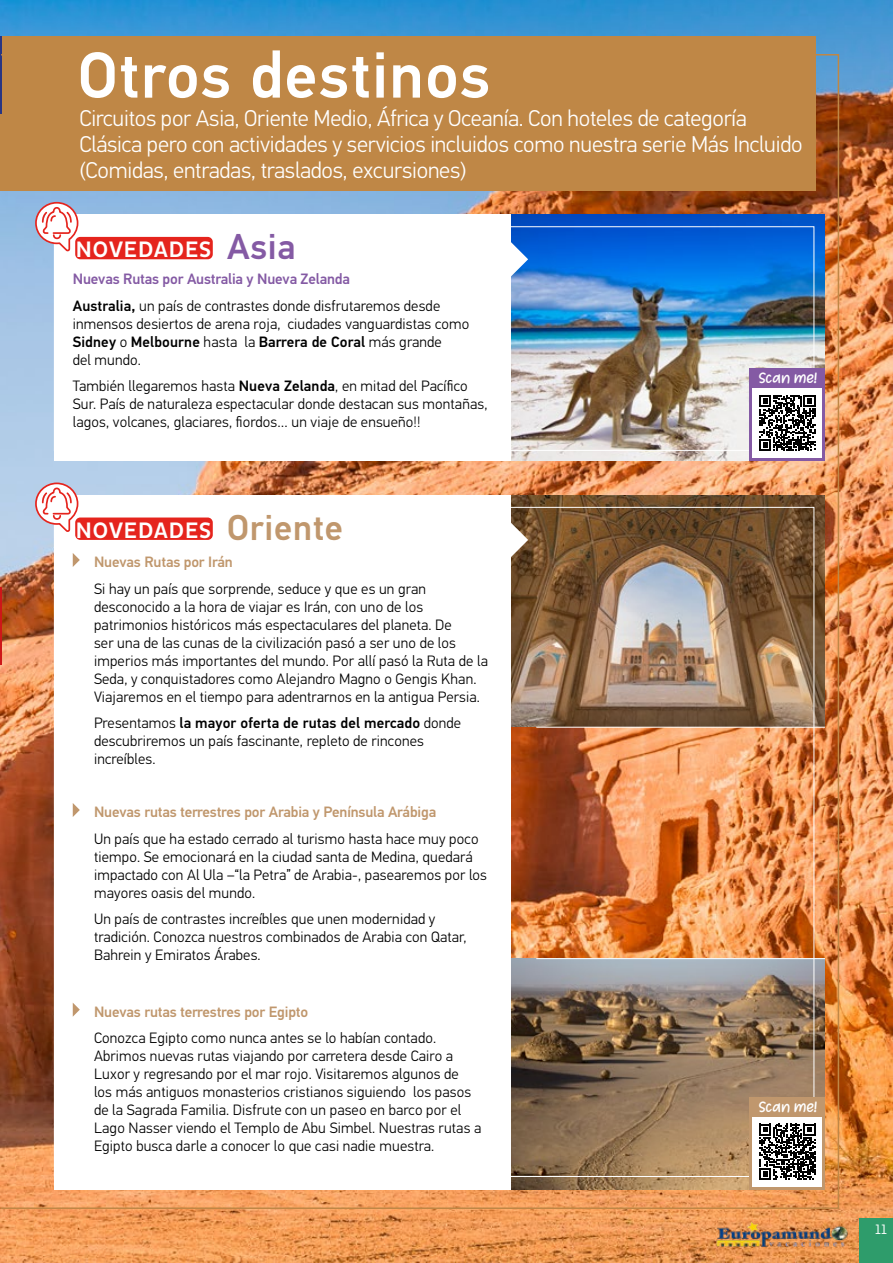
<style>
.page{position:relative;width:893px;height:1263px;background:#fff}
.page>*{position:absolute;margin:0;border:0;box-sizing:border-box;transform-origin:0 0}
.t1{font:500 64.95px "PF Din Text Universal";letter-spacing:.02em;color:#fff}
.t2{font:500 36px "PF Din Text Universal";letter-spacing:.02em;color:#c0976d}
.t3{font:500 36px "PF Din Text Universal";color:#845aa4}
.t4{font:300 22.8px/26.4px "PF Din Text Universal";letter-spacing:-.01em;color:#fff}
.t5{font:500 22.8px "Pluto Cond";letter-spacing:.015em;color:#fff}
.t6{font:300 15px/18px "PF Din Text Universal";letter-spacing:.01em;color:#000}
.t7{font:500 15px "PF Din Text Universal";letter-spacing:-.01em;color:#c0976d}
.t8{font:14.1px "Heart Warming";letter-spacing:.005em;color:#fff}
.t9{font:13.5px "Intro";color:#fff}
.s1{font-weight:500;color:#845aa4}
.s2{font-weight:500}
</style>
<div class="page">
<img style="left:0;top:0;width:893px;height:1263px">
<div style="left:0;top:36px;width:816px;height:154px;background:#bf8746"></div>
<hr style="left:0;top:36px;width:1px;height:77px;background:#283583">
<img style="left:510px;top:215px;width:315px;height:246px">
<img style="left:510px;top:495px;width:315px;height:232px">
<img style="left:510px;top:958px;width:315px;height:231px">
<div style="left:54px;top:215px;width:456px;height:246px;background:#fff"></div>
<div style="left:54px;top:495px;width:456px;height:694px;background:#fff"></div>
<svg style="left:73px;top:553px;width:7px;height:14px"></svg>
<svg style="left:73px;top:803px;width:7px;height:14px"></svg>
<svg style="left:73px;top:1003px;width:7px;height:14px"></svg>
<div style="left:75px;top:237px;width:138px;height:22px;background:#e5241d;border-radius:5px"></div>
<svg style="left:34px;top:201px;width:45px;height:50px"></svg>
<div style="left:75px;top:517px;width:138px;height:23px;background:#e5241d;border-radius:5px"></div>
<svg style="left:34px;top:482px;width:45px;height:50px"></svg>
<svg style="left:510px;top:240px;width:18px;height:38px"></svg>
<svg style="left:510px;top:521px;width:18px;height:38px"></svg>
<hr style="left:536px;top:727px;width:289px;height:1px;background:#fff">
<hr style="left:536px;top:958px;width:289px;height:1px;background:#fff">
<div style="left:750px;top:369px;width:75px;height:92px;background:#845aa4"></div>
<div style="left:753px;top:388px;width:69px;height:70px;background:#fff"></div>
<svg style="left:759px;top:395px;width:56px;height:56px"></svg>
<div style="left:750px;top:1097px;width:75px;height:92px;background:#c0976d"></div>
<div style="left:753px;top:1117px;width:69px;height:69px;background:#fff"></div>
<svg style="left:759px;top:1124px;width:56px;height:56px"></svg>
<div style="left:859px;top:1219px;width:34px;height:44px;background:#2e9c6b"></div>
<img style="left:716px;top:1220px;width:133px;height:28px">
<h1 class="t1" style="left:78px;top:34px;width:414px">Otros destinos</h1>
<h3 class="t4" style="left:79px;top:106px;width:725px">Circuitos por Asia, Oriente Medio, África y Oceanía. Con hoteles de categoría<br>Clásica pero con actividades y servicios incluidos como nuestra serie Más Incluido (Comidas, entradas, traslados, excursiones)</h3>
<h3 class="t5" style="left:75px;top:236px;width:137px">NOVEDADES</h3>
<h2 class="t3" style="left:227px;top:224px;width:70px">Asia</h2>
<p class="t6" style="left:73px;top:267px;width:369px;line-height:26.5px"><span class="s1">Nuevas Rutas por Australia y Nueva Zelanda<br></span><span class="s2">Australia,</span> un país de contrastes donde disfrutaremos desde</p>
<p class="t6" style="left:73px;top:315px;width:398px">inmensos desiertos de arena roja, ciudades vanguardistas como<br><span class="s2">Sidney</span> o <span class="s2">Melbourne</span> hasta la <span class="s2">Barrera de Coral</span> más grande<br>del mundo.</p>
<p class="t6" style="left:73px;top:378px;width:416px">También llegaremos hasta <span class="s2">Nueva Zelanda</span>, en mitad del Pacífico<br>Sur. País de naturaleza espectacular donde destacan sus montañas, lagos, volcanes, glaciares, fiordos… un viaje de ensueño!!</p>
<h3 class="t5" style="left:75px;top:517px;width:137px">NOVEDADES</h3>
<h2 class="t2" style="left:227px;top:505px;width:118px">Oriente</h2>
<p class="t7" style="left:94px;top:552px;width:140px">Nuevas Rutas por Irán</p>
<p class="t6" style="left:94px;top:580px;width:395px">Si hay un país que sorprende, seduce y que es un gran desconocido a la hora de viajar es Irán, con uno de los patrimonios históricos más espectaculares del planeta. De<br>ser una de las cunas de la civilización pasó a ser uno de los imperios más importantes del mundo. Por allí pasó la Ruta de la Seda, y conquistadores como Alejandro Magno o Gengis Khan.<br>Viajaremos en el tiempo para adentrarnos en la antigua Persia.</p>
<p class="t6" style="left:94px;top:715px;width:369px">Presentamos <span class="s2">la mayor oferta de rutas del mercado</span> donde descubriremos un país fascinante, repleto de rincones increíbles.</p>
<p class="t7" style="left:94px;top:802px;width:344px">Nuevas rutas terrestres por Arabia y Península Arábiga</p>
<p class="t6" style="left:94px;top:830px;width:395px">Un país que ha estado cerrado al turismo hasta hace muy poco tiempo. Se emocionará en la ciudad santa de Medina, quedará impactado con Al Ula –“la Petra” de Arabia-, pasearemos por los mayores oasis del mundo.</p>
<p class="t6" style="left:94px;top:911px;width:374px">Un país de contrastes increíbles que unen modernidad y tradición. Conozca nuestros combinados de Arabia con Qatar,<br>Bahrein y Emiratos Árabes.</p>
<p class="t7" style="left:94px;top:1002px;width:216px">Nuevas rutas terrestres por Egipto</p>
<p class="t6" style="left:94px;top:1030px;width:389px">Conozca Egipto como nunca antes se lo habían contado.<br>Abrimos nuevas rutas viajando por carretera desde Cairo a Luxor y regresando por el mar rojo. Visitaremos algunos de<br>los más antiguos monasterios cristianos siguiendo los pasos de la Sagrada Familia. Disfrute con un paseo en barco por el Lago Nasser viendo el Templo de Abu Simbel. Nuestras rutas a Egipto busca darle a conocer lo que casi nadie muestra.</p>
<p class="t8" style="left:758px;top:369px;width:60px">Scan me!</p>
<p class="t8" style="left:758px;top:1097px;width:60px">Scan me!</p>
<p class="t9" style="left:875px;top:1221px;width:13px">11</p>
</div>
